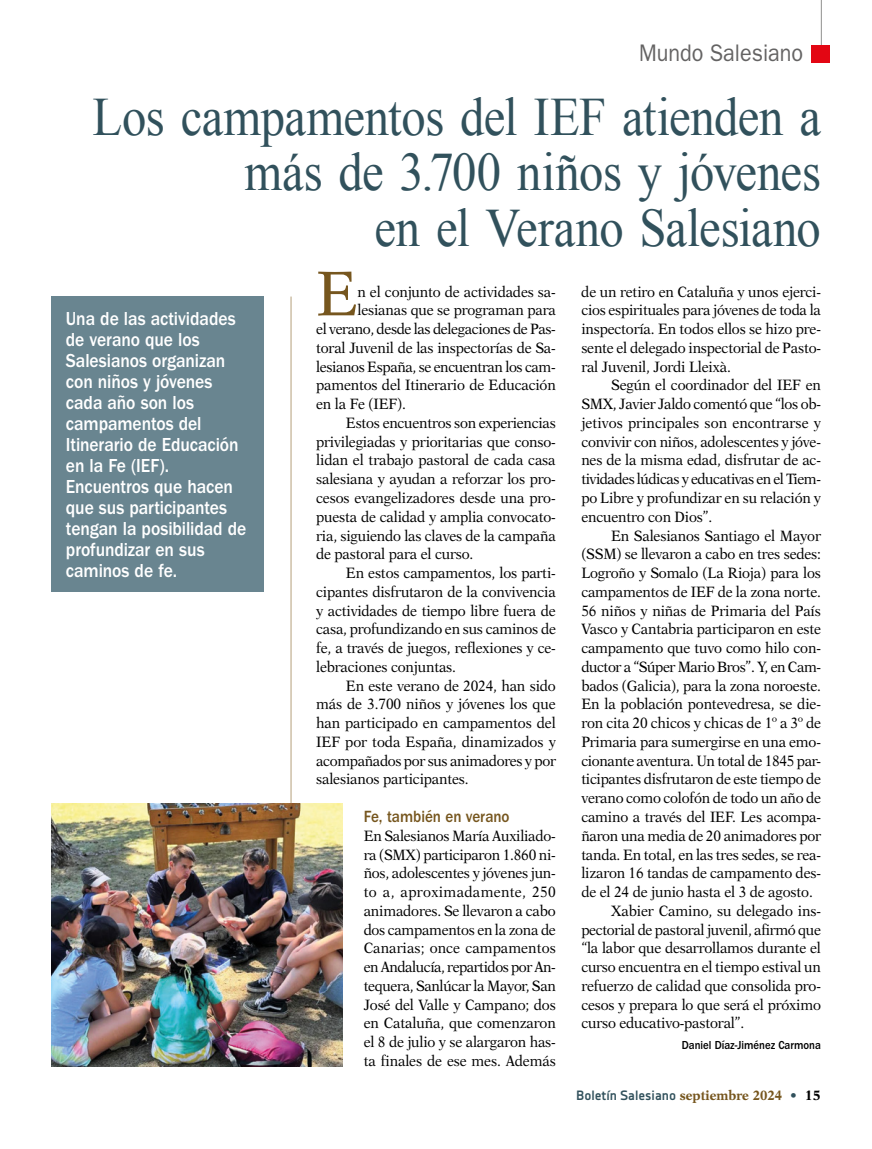
<style>
.page{position:relative;width:872px;height:1149px;background:#fff}
.page>*{position:absolute;margin:0;border:0;box-sizing:border-box;transform-origin:0 0}
.t1{font:63.15px "New Aster LT Std";color:#76561e;scale:.92 1}
.t2{font:54px/55.5px "Times New Roman";letter-spacing:-.01em;color:#31515c;text-align:right;scale:.9 1}
.t3{font:24px "ITC Franklin Gothic Std";color:#646363;scale:.9 1}
.t4{font:500 19.5px/21px "ITC Franklin Gothic Std";letter-spacing:-.005em;color:#fff;scale:.9 1}
.t5{font:500 16.8px "ITC Franklin Gothic Std";letter-spacing:-.005em;color:#76561e;scale:.9 1}
.t6{font:15px/18.8px "New Aster LT Std";letter-spacing:-.01em;color:#000;text-align:justify;scale:.92 1}
.t7{font:15px "New Aster LT Std";letter-spacing:-.03em;color:#000;scale:.92 1}
.t8{font:700 13.5px "Decima Nova Pro";color:#31515c}
.t9{font:500 12px "ITC Franklin Gothic Std";color:#000;scale:.9 1}
.s1{font-family:"New Aster LT Std";color:#76561e}
.s2{font-family:"New Aster LT Std"}
.s3{font-family:"New Aster LT Std";color:#000}
</style>
<div class="page">
<hr style="left:291px;top:296px;width:1px;height:732px;background:#b59f7b">
<div style="left:51px;top:296px;width:213px;height:295px;background:#698590"></div>
<img style="left:51px;top:803px;width:291px;height:262px">
<div style="left:811px;top:46px;width:17px;height:17px;background:#e30613"></div>
<hr style="left:821px;top:0;width:1px;height:57px;background:#9d9d9c">
<div style="left:812px;top:46px;width:17px;height:17px;background:#e30613"></div>
<h3 class="t3" style="left:639px;top:39px;width:184px">Mundo Salesiano</h3>
<h2 class="t2" style="left:92px;top:88px;width:811px">Los campamentos del IEF atienden a más de 3.700 niños y jóvenes<br>en el Verano Salesiano</h2>
<p class="t4" style="left:66px;top:308px;width:202px">Una de las actividades de verano que los<br>Salesianos organizan con niños y jóvenes cada año son los campamentos del<br>Itinerario de Educación en la Fe (IEF).<br>Encuentros que hacen que sus participantes tengan la posibilidad de profundizar en sus caminos de fe.</p>
<h1 class="t1" style="left:316px;top:256px;width:47px">E</h1>
<p class="t6" style="left:357px;top:282px;width:217px">n el conjunto de actividades sa-</p>
<p class="t6" style="left:357px;top:301px;width:217px">lesianas que se programan para</p>
<p class="t6" style="left:316px;top:319px;width:262px">el verano, desde las delegaciones de Pas-</p>
<p class="t6" style="left:316px;top:338px;width:262px">toral Juvenil de las inspectorías de Sa-</p>
<p class="t6" style="left:316px;top:357px;width:262px">lesianos España, se encuentran los cam-</p>
<p class="t6" style="left:316px;top:376px;width:262px">pamentos del Itinerario de Educación</p>
<p class="t6" style="left:316px;top:394px;width:99px">en la Fe (IEF).</p>
<p class="t6" style="left:346px;top:413px;width:230px">Estos encuentros son experiencias</p>
<p class="t6" style="left:316px;top:432px;width:262px">privilegiadas y prioritarias que conso-</p>
<p class="t6" style="left:316px;top:451px;width:262px">lidan el trabajo pastoral de cada casa</p>
<p class="t6" style="left:316px;top:469px;width:262px">salesiana y ayudan a reforzar los pro-</p>
<p class="t6" style="left:316px;top:488px;width:262px">cesos evangelizadores desde una pro-</p>
<p class="t6" style="left:316px;top:507px;width:262px">puesta de calidad y amplia convocato-</p>
<p class="t6" style="left:316px;top:526px;width:262px">ria, siguiendo las claves de la campaña</p>
<p class="t6" style="left:316px;top:544px;width:172px">de pastoral para el curso.</p>
<p class="t6" style="left:346px;top:563px;width:230px">En estos campamentos, los parti-</p>
<p class="t6" style="left:316px;top:582px;width:262px">cipantes disfrutaron de la convivencia</p>
<p class="t6" style="left:316px;top:601px;width:262px">y actividades de tiempo libre fuera de</p>
<p class="t6" style="left:316px;top:619px;width:262px">casa, profundizando en sus caminos de</p>
<p class="t6" style="left:316px;top:638px;width:262px">fe, a través de juegos, reflexiones y ce-</p>
<p class="t6" style="left:316px;top:657px;width:154px">lebraciones conjuntas.</p>
<p class="t6" style="left:346px;top:676px;width:230px">En este verano de 2024, han sido</p>
<p class="t6" style="left:316px;top:694px;width:262px">más de 3.700 niños y jóvenes los que</p>
<p class="t6" style="left:316px;top:713px;width:262px">han participado en campamentos del</p>
<p class="t6" style="left:316px;top:732px;width:262px">IEF por toda España, dinamizados y</p>
<p class="t6" style="left:316px;top:751px;width:262px">acompañados por sus animadores y por</p>
<p class="t6" style="left:316px;top:769px;width:167px">salesianos participantes.</p>
<p class="t5" style="left:364px;top:806px;width:164px">Fe, también en verano</p>
<p class="t6" style="left:364px;top:826px;width:210px">En Salesianos María Auxiliado&shy;ra (SMX) participaron 1.860 ni&shy;ños, adolescentes y jóvenes jun&shy;to a, aproximadamente, 250 animadores. Se llevaron a cabo dos campamentos en la zona de Canarias; once campamentos en Andalucía, repartidos por An&shy;tequera, Sanlúcar la Mayor, San José del Valle y Campano; dos en Cataluña, que comenzaron el 8 de julio y se alargaron has&shy;ta finales de ese mes. Además</p>
<p class="t6" style="left:581px;top:282px;width:262px">de un retiro en Cataluña y unos ejerci&shy;cios espirituales para jóvenes de toda la inspectoría. En todos ellos se hizo pre&shy;sente el delegado inspectorial de Pasto&shy;ral Juvenil, Jordi Lleixà.</p>
<p class="t6" style="left:581px;top:376px;width:262px;text-indent:30px">Según el coordinador del IEF en SMX, Javier Jaldo comentó que “los ob&shy;jetivos principales son encontrarse y convivir con niños, adolescentes y jóve&shy;nes de la misma edad, disfrutar de ac&shy;tividades lúdicas y educativas en el Tiem&shy;po Libre y profundizar en su relación y encuentro con Dios”.</p>
<p class="t6" style="left:611px;top:526px;width:230px">En Salesianos Santiago el Mayor</p>
<p class="t6" style="left:581px;top:544px;width:262px">(SSM) se llevaron a cabo en tres sedes:</p>
<p class="t6" style="left:581px;top:563px;width:262px">Logroño y Somalo (La Rioja) para los</p>
<p class="t6" style="left:581px;top:582px;width:262px">campamentos de IEF de la zona norte.</p>
<p class="t6" style="left:581px;top:601px;width:262px">56 niños y niñas de Primaria del País</p>
<p class="t6" style="left:581px;top:619px;width:262px">Vasco y Cantabria participaron en este</p>
<p class="t6" style="left:581px;top:638px;width:262px">campamento que tuvo como hilo con-</p>
<p class="t7" style="left:581px;top:657px;width:262px">ductor a “Súper Mario Bros”. Y, en Cam-</p>
<p class="t6" style="left:581px;top:676px;width:262px">bados (Galicia), para la zona noroeste.</p>
<p class="t6" style="left:581px;top:694px;width:262px">En la población pontevedresa, se die-</p>
<p class="t6" style="left:581px;top:713px;width:262px">ron cita 20 chicos y chicas de 1º a 3º de</p>
<p class="t6" style="left:581px;top:732px;width:262px">Primaria para sumergirse en una emo-</p>
<p class="t6" style="left:581px;top:751px;width:262px">cionante aventura. Un total de 1845 par-</p>
<p class="t6" style="left:581px;top:769px;width:262px">ticipantes disfrutaron de este tiempo de</p>
<p class="t6" style="left:581px;top:788px;width:262px">verano como colofón de todo un año de</p>
<p class="t6" style="left:581px;top:807px;width:262px">camino a través del IEF. Les acompa-</p>
<p class="t6" style="left:581px;top:826px;width:262px">ñaron una media de 20 animadores por</p>
<p class="t6" style="left:581px;top:844px;width:262px">tanda. En total, en las tres sedes, se rea-</p>
<p class="t6" style="left:581px;top:863px;width:262px">lizaron 16 tandas de campamento des-</p>
<p class="t6" style="left:581px;top:882px;width:253px">de el 24 de junio hasta el 3 de agosto.</p>
<p class="t6" style="left:611px;top:901px;width:230px">Xabier Camino, su delegado ins-</p>
<p class="t6" style="left:581px;top:919px;width:262px">pectorial de pastoral juvenil, afirmó que</p>
<p class="t6" style="left:581px;top:938px;width:262px">“la labor que desarrollamos durante el</p>
<p class="t6" style="left:581px;top:957px;width:262px">curso encuentra en el tiempo estival un</p>
<p class="t6" style="left:581px;top:976px;width:262px">refuerzo de calidad que consolida pro-</p>
<p class="t6" style="left:581px;top:994px;width:262px">cesos y prepara lo que será el próximo</p>
<p class="t6" style="left:581px;top:1013px;width:179px">curso educativo-pastoral”.</p>
<p class="t9" style="left:682px;top:1038px;width:156px">Daniel Díaz-Jiménez Carmona</p>
<p class="t8" style="left:576px;top:1086px;width:246px">Boletín Salesiano <span class="s1">septiembre 2024</span> <span class="s2">•</span> <span class="s3">15</span></p>
</div>
